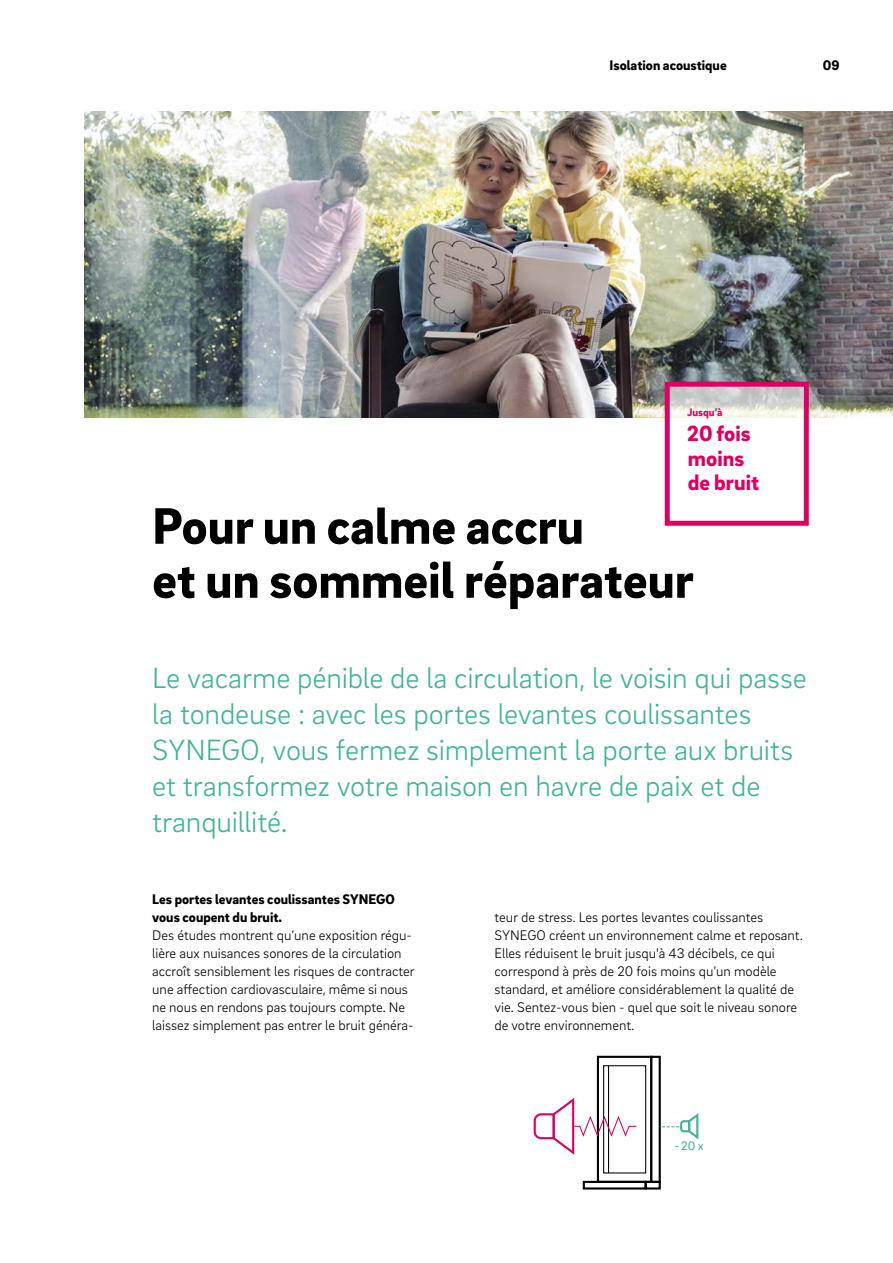
<style>
.page{position:relative;width:893px;height:1263px;background:#fff}
.page>*{position:absolute;margin:0;border:0;box-sizing:border-box;transform-origin:0 0}
._01__Headline_-_35pt{font:900 52.5px/54px "Brix Sans";color:#000}
._11__Highlighter_-_2{font:300 30px/36px "Brix Sans";letter-spacing:-.005em;color:#3fb498}
._50__EC_headline_-_1{font:900 22.5px/24.8px "Brix Sans";color:#dd0061}
._16__Body_text_-_9_5{font:300 14.25px/18px "Brix Sans";color:#000}
._14__Body_subline{font:900 14.25px/18px "Brix Sans";color:#000}
.MP__Live_column_titl{font:900 14.25px "Brix Sans";color:#000}
.MP__Page_numbers_-_9{font:900 14.25px "Brix Sans";color:#000}
.t1{font:12.75px "Brix Sans";color:#3fb498}
._50__EC_headline_-_1-2{font:900 11.25px "Brix Sans";color:#dd0061}
</style>
<div class="page">
<img style="left:84px;top:112px;width:809px;height:306px">
<svg style="left:671px;top:388px;width:132px;height:30px;background:#d9dad6"></svg>
<div style="left:665px;top:382px;width:144px;height:144px;border:5px solid #dd0061"></div>
<div style="left:597px;top:1056px;width:55px;height:127px;border:2px solid #000"></div>
<div style="left:603px;top:1065px;width:43px;height:108px;border:1px solid #000"></div>
<div style="left:650px;top:1056px;width:11px;height:127px;border:2px solid #000"></div>
<hr style="left:608px;top:1066px;width:1px;height:107px;background:#000">
<div style="left:583px;top:1181px;width:64px;height:8px;border:2px solid #000"></div>
<div style="left:645px;top:1181px;width:16px;height:8px;border:2px solid #000"></div>
<svg style="left:660px;top:1111px;width:39px;height:30px"></svg>
<svg style="left:533px;top:1095px;width:104px;height:62px"></svg>
<p class="MP__Live_column_titl" style="left:610px;top:56px;width:119px">Isolation acoustique</p>
<p class="MP__Page_numbers_-_9" style="left:823px;top:56px;width:18px">09</p>
<p class="_50__EC_headline_-_1-2" style="left:687px;top:405px;width:37px">Jusqu’à</p>
<p class="_50__EC_headline_-_1" style="left:687px;top:420px;width:73px">20 fois moins de bruit</p>
<p class="_01__Headline_-_35pt" style="left:152px;top:496px;width:543px">Pour un calme accru<br>et un sommeil réparateur</p>
<p class="_11__Highlighter_-_2" style="left:152px;top:658px;width:656px">Le vacarme pénible de la circulation, le voisin qui passe la tondeuse : avec les portes levantes coulissantes SYNEGO, vous fermez simplement la porte aux bruits et transformez votre maison en havre de paix et de tranquillité.</p>
<p class="_14__Body_subline" style="left:152px;top:889px;width:244px">Les portes levantes coulissantes SYNEGO vous coupent du bruit.</p>
<p class="_16__Body_text_-_9_5" style="left:152px;top:925px;width:264px">Des études montrent qu’une exposition régu&shy;lière aux nuisances sonores de la circulation accroît sensiblement les risques de contracter une affection cardiovasculaire, même si nous ne nous en rendons pas toujours compte. Ne laissez simplement pas entrer le bruit généra-</p>
<p class="_16__Body_text_-_9_5" style="left:495px;top:907px;width:310px">teur de stress. Les portes levantes coulissantes SYNEGO créent un environnement calme et reposant.<br>Elles réduisent le bruit jusqu'à 43 décibels, ce qui correspond à près de 20 fois moins qu’un modèle standard, et améliore considérablement la qualité de vie. Sentez-vous bien - quel que soit le niveau sonore de votre environnement.</p>
<p class="t1" style="left:674px;top:1138px;width:31px">-20 x</p>
</div>
